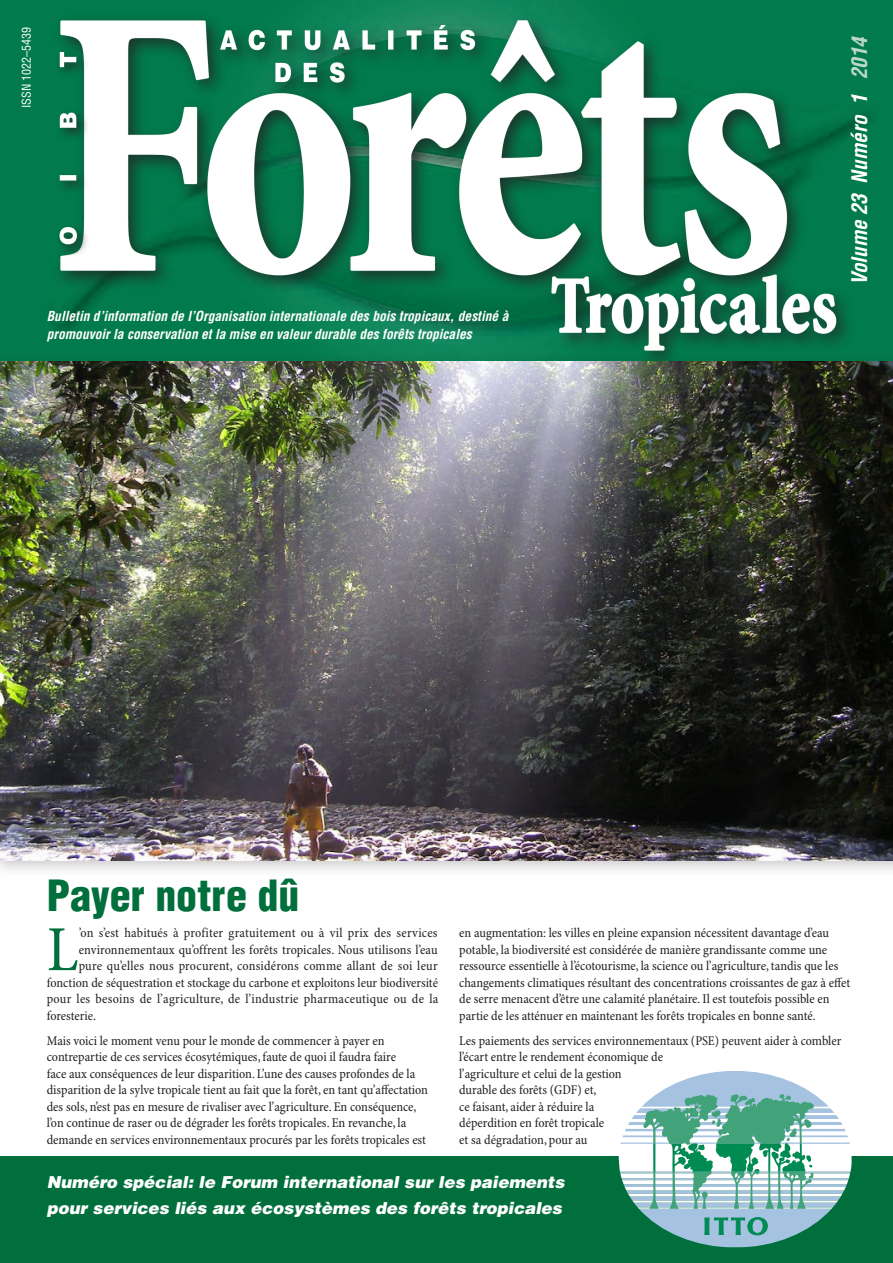
<style>
.page{position:relative;width:893px;height:1263px;background:#fff}
.page>*{position:absolute;margin:0;border:0;box-sizing:border-box;transform-origin:0 0}
.BODY_Text__a__Paragr{font:condensed 64.95px "Minion Pro";color:#006f3c}
.HEADING_1__body{font:900 condensed 42px "Helvetica";color:#006f3c}
.t1{font:italic 700 condensed 21px "Helvetica";color:#fff}
.ARTICLE_CONTINUED_TO{font:italic 900 16.5px/25.5px "Helvetica";color:#fff}
.BODY_TEXT{font:condensed 13.5px/16.5px "Minion Pro";color:#231f20}
.BODY_Text__a__Paragr-2{font:condensed 13.5px "Minion Pro";letter-spacing:.01em;color:#231f20}
.t2{font:italic 700 condensed 13.5px/18px "Helvetica";color:#fff}
.t3{font:condensed 12px "Helvetica";color:#fff}
.s1{color:#bbd7c9}
</style>
<div class="page">
<img style="left:0;top:0;width:893px;height:351px">
<div style="left:51px;top:12px;width:803px;height:358px;background:#231f20;opacity:.75"></div>
<div style="left:0;top:1157px;width:893px;height:106px;background:#006f3c"></div>
<div style="left:0;top:351px;width:893px;height:527px;background:#231f20;opacity:.25"></div>
<svg style="left:617px;top:1071px;width:235px;height:176px"></svg>
<div style="left:55px;top:47px;width:35px;height:210px;background:#231f20;opacity:.75"></div>
<svg style="left:60px;top:52px;width:17px;height:192px"></svg>
<p class="t3" style="left:19px;top:108px;width:83px;rotate:-90deg">ISSN 1022–5439</p>
<p class="t1" style="left:846px;top:285px;width:251px;rotate:-90deg">Volume 23 Numéro 1 <span class="s1">2014</span></p>
<p class="t2" style="left:47px;top:307px;width:463px">Bulletin d’information de l’Organisation internationale des bois tropicaux, destiné à promouvoir la conservation et la mise en valeur durable des forêts tropicales</p>
<p class="HEADING_1__body" style="left:47px;top:869px;width:254px">Payer notre dû</p>
<p class="BODY_Text__a__Paragr" style="left:47px;top:910px;width:33px">L</p>
<p class="BODY_Text__a__Paragr-2" style="left:79px;top:925px;width:360px">’on s’est habitués à profiter gratuitement ou à vil prix des services</p>
<p class="BODY_Text__a__Paragr-2" style="left:79px;top:941px;width:360px">environnementaux qu’offrent les forêts tropicales. Nous utilisons l’eau</p>
<p class="BODY_Text__a__Paragr-2" style="left:79px;top:958px;width:360px">pure qu’elles nous procurent, considérons comme allant de soi leur</p>
<p class="BODY_Text__a__Paragr-2" style="left:47px;top:974px;width:393px">fonction de séquestration et stockage du carbone et exploitons leur biodiversité</p>
<p class="BODY_Text__a__Paragr-2" style="left:47px;top:991px;width:393px">pour les besoins de l’agriculture, de l’industrie pharmaceutique ou de la</p>
<p class="BODY_Text__a__Paragr-2" style="left:47px;top:1007px;width:51px">foresterie.</p>
<p class="BODY_TEXT" style="left:47px;top:1032px;width:383px">Mais voici le moment venu pour le monde de commencer à payer en contrepartie de ces services écosytémiques, faute de quoi il faudra faire<br>face aux conséquences de leur disparition. L’une des causes profondes de la disparition de la sylve tropicale tient au fait que la forêt, en tant qu’affectation des sols, n’est pas en mesure de rivaliser avec l’agriculture. En conséquence, l’on continue de raser ou de dégrader les forêts tropicales. En revanche, la demande en services environnementaux procurés par les forêts tropicales est</p>
<p class="BODY_TEXT" style="left:459px;top:925px;width:393px">en augmentation: les villes en pleine expansion nécessitent davantage d’eau potable, la biodiversité est considérée de manière grandissante comme une ressource essentielle à l’écotourisme, la science ou l’agriculture, tandis que les changements climatiques résultant des concentrations croissantes de gaz à effet de serre menacent d’être une calamité planétaire. Il est toutefois possible en partie de les atténuer en maintenant les forêts tropicales en bonne santé.</p>
<p class="BODY_TEXT" style="left:459px;top:1032px;width:384px">Les paiements des services environnementaux (PSE) peuvent aider à combler l’écart entre le rendement économique de<br>l’agriculture et celui de la gestion<br>durable des forêts (GDF) et,<br>ce faisant, aider à réduire la<br>déperdition en forêt tropicale<br>et sa dégradation, pour au</p>
<p class="ARTICLE_CONTINUED_TO" style="left:47px;top:1169px;width:519px">Numéro spécial: le Forum international sur les paiements pour services liés aux écosystèmes des forêts tropicales</p>
</div>
